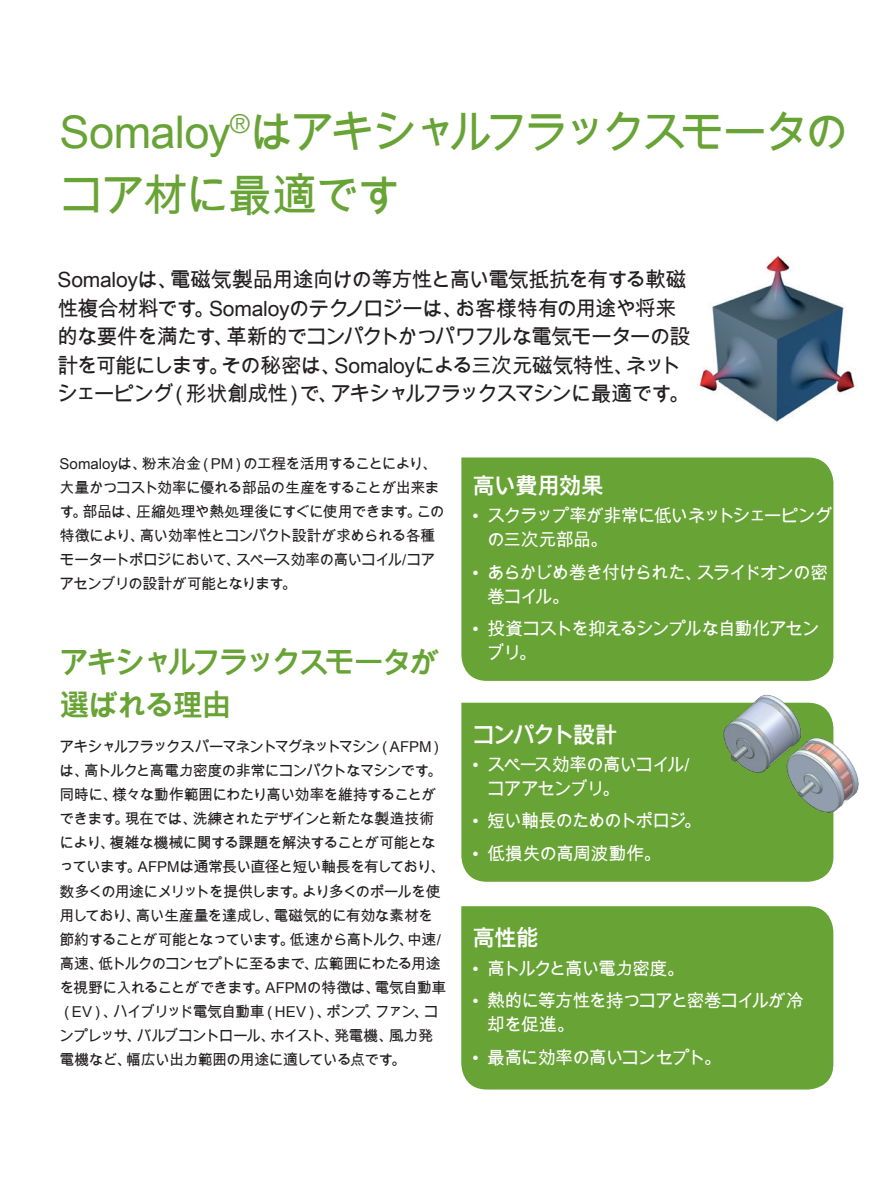
<style>
.page{position:relative;width:893px;height:1191px;background:#fff}
.page>*{position:absolute;margin:0;border:0;box-sizing:border-box;transform-origin:0 0}
.t1{font:45px/63px "Arial Unicode MS";letter-spacing:-.07em;color:#68a335}
.t2{font:700 30px/42.8px "Arial Unicode MS";letter-spacing:-.085em;color:#68a335}
.t3{font:700 22.5px "Arial Unicode MS";letter-spacing:-.045em;color:#fff}
.t4{font:700 22.5px "Arial Unicode MS";letter-spacing:-.085em;color:#fff}
.t5{font:21px/28.5px "Arial Unicode MS";letter-spacing:-.05em;color:#231f20}
.t6{font:18px/24px "Arial Unicode MS";letter-spacing:-.075em;color:#fff}
.t7{font:18px/24px "Arial Unicode MS";letter-spacing:-.095em;color:#fff}
.t8{font:18px "Arial Unicode MS";letter-spacing:-.1em;color:#fff}
.t9{font:18px "Arial Unicode MS";letter-spacing:-.03em;color:#fff}
.t10{font:15px/24px "Arial Unicode MS";letter-spacing:-.06em;color:#231f20}
</style>
<div class="page">
<img style="left:696px;top:255px;width:162px;height:167px">
<div style="left:461px;top:457px;width:372px;height:224px;background:#68a335"></div>
<div style="left:461px;top:906px;width:372px;height:183px;background:#68a335"></div>
<div style="left:461px;top:702px;width:372px;height:179px;background:#68a335"></div>
<img style="left:717px;top:694px;width:142px;height:119px">
<h1 class="t1" style="left:60px;top:99px;width:791px">Somaloy<sup>®</sup>はアキシャルフラックスモータのコア材に最適です</h1>
<h3 class="t5" style="left:57px;top:265px;width:634px">Somaloyは、電磁気製品用途向けの等方性と高い電気抵抗を有する軟磁性複合材料です。Somaloyのテクノロジーは、お客様特有の用途や将来的な要件を満たす、革新的でコンパクトかつパワフルな電気モーターの設計を可能にします。その秘密は、Somaloyによる三次元磁気特性、ネットシェーピング（形状創成性）で、アキシャルフラックスマシンに最適です。</h3>
<p class="t10" style="left:60px;top:451px;width:387px">Somaloyは、粉末冶金（PM）の工程を活用することにより、大量かつコスト効率に優れる部品の生産をすることが出来ます。部品は、圧縮処理や熱処理後にすぐに使用できます。この特徴により、高い効率性とコンパクト設計が求められる各種モータートポロジにおいて、スペース効率の高いコイル/コアアセンブリの設計が可能となります。</p>
<h2 class="t2" style="left:60px;top:642px;width:382px">アキシャルフラックスモータが選ばれる理由</h2>
<p class="t10" style="left:60px;top:735px;width:388px">アキシャルフラックスパーマネントマグネットマシン（AFPM）は、高トルクと高電力密度の非常にコンパクトなマシンです。同時に、様々な動作範囲にわたり高い効率を維持することができます。現在では、洗練されたデザインと新たな製造技術により、複雑な機械に関する課題を解決することが可能となっています。AFPMは通常長い直径と短い軸長を有しており、数多くの用途にメリットを提供します。より多くのポールを使用しており、高い生産量を達成し、電磁気的に有効な素材を節約することが可能となっています。低速から高トルク、中速/高速、低トルクのコンセプトに至るまで、広範囲にわたる用途を視野に入れることができます。AFPMの特徴は、電気自動車（EV）、ハイブリッド電気自動車（HEV）、ポンプ、ファン、コンプレッサ、バルブコントロール、ホイスト、発電機、風力発電機など、幅広い出力範囲の用途に適している点です。</p>
<h3 class="t3" style="left:472px;top:469px;width:133px">高い費用効果</h3>
<p class="t6" style="left:487px;top:503px;width:347px;text-indent:-15px">• スクラップ率が非常に低いネットシェーピングの三次元部品。</p>
<p class="t7" style="left:487px;top:560px;width:342px;text-indent:-15px">• あらかじめ巻き付けられた、スライドオンの密巻コイル。</p>
<p class="t6" style="left:487px;top:616px;width:335px;text-indent:-15px">• 投資コストを抑えるシンプルな自動化アセンブリ。</p>
<h3 class="t4" style="left:472px;top:718px;width:147px">コンパクト設計</h3>
<p class="t6" style="left:487px;top:752px;width:204px;text-indent:-15px">• スペース効率の高いコイル/コアアセンブリ。</p>
<p class="t6" style="left:472px;top:808px;width:231px">• 短い軸長のためのトポロジ。</p>
<p class="t9" style="left:472px;top:840px;width:191px">• 低損失の高周波動作。</p>
<h3 class="t3" style="left:472px;top:921px;width:67px">高性能</h3>
<p class="t8" style="left:472px;top:955px;width:214px">• 高トルクと高い電力密度。</p>
<p class="t6" style="left:487px;top:988px;width:318px;text-indent:-15px">• 熱的に等方性を持つコアと密巻コイルが冷却を促進。</p>
<p class="t6" style="left:472px;top:1044px;width:251px">• 最高に効率の高いコンセプト。</p>
</div>
